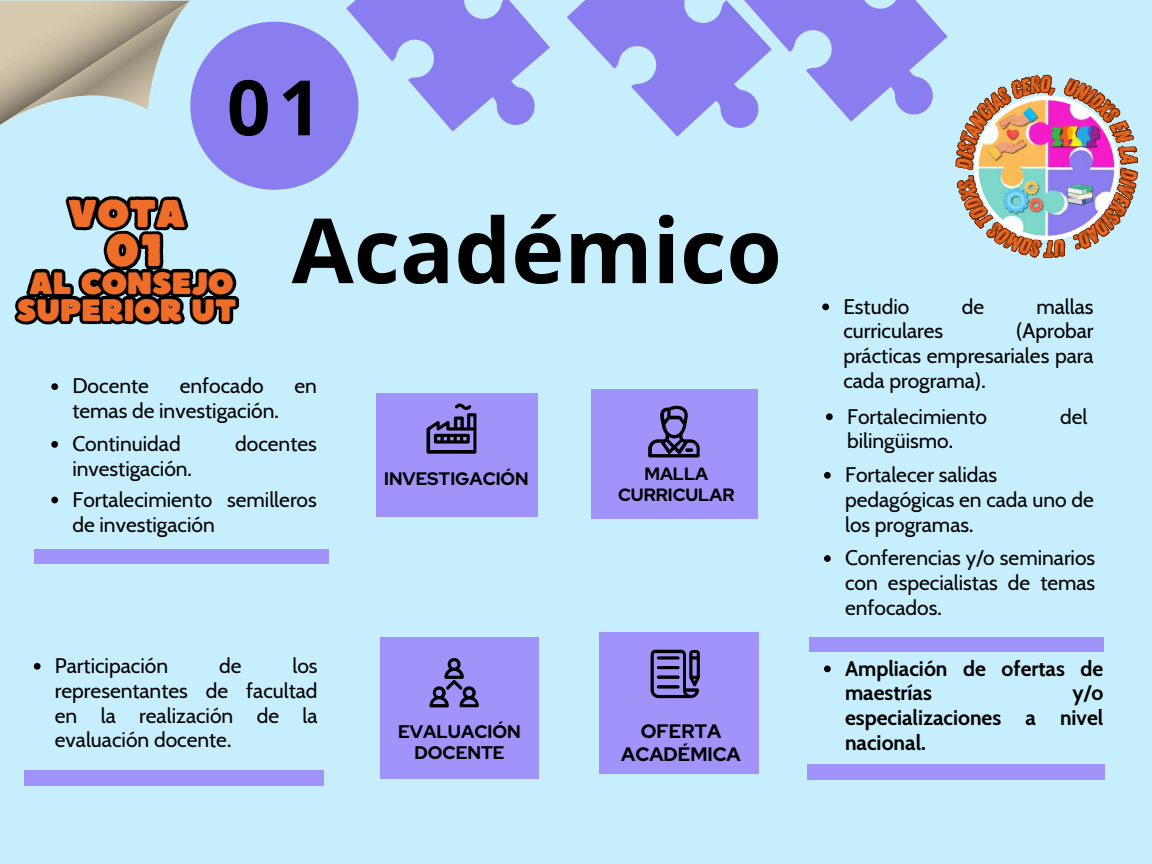
<style>
.page{position:relative;width:1152px;height:864px;background:#c6eefd}
.page>*{position:absolute;margin:0;border:0;box-sizing:border-box;transform-origin:0 0}
.t1{font:700 90px "Open Sans";color:#000}
.t2{font:700 76.5px "Open Sans";color:#000}
.t3{font:45.45px "Boulder";color:#ed6d29}
.t4{font:38.7px "Boulder";color:#ed6d29}
.t5{font:30.9px/27px "Boulder";color:#ed6d29;text-align:center}
.t6{font:21px/24.8px "Cabin";color:#000}
.t7{font:700 21px/24.8px "Cabin";color:#000}
.t8{font:700 19.35px/23px "Red Hat Display";color:#000;text-align:center}
.t9{font:700 18.15px/21.5px "Red Hat Display";color:#000;text-align:center}
.t10{font:700 18px "Red Hat Display";color:#000}
.t11{font:700 17.7px/20.9px "Red Hat Display";color:#000;text-align:center}
</style>
<div class="page">
<svg style="left:51px;top:383px;width:7px;height:7px"></svg>
<svg style="left:51px;top:441px;width:7px;height:7px"></svg>
<svg style="left:51px;top:497px;width:7px;height:6px"></svg>
<div style="left:190px;top:22px;width:168px;height:168px;background:#8a7df0;border-radius:50%"></div>
<div style="left:599px;top:633px;width:160px;height:141px;background:#a093f9"></div>
<svg style="left:650px;top:650px;width:50px;height:48px"></svg>
<div style="left:591px;top:389px;width:166px;height:129px;background:#a093f9"></div>
<svg style="left:648px;top:406px;width:52px;height:51px"></svg>
<div style="left:381px;top:637px;width:158px;height:141px;background:#a093f9"></div>
<svg style="left:429px;top:658px;width:50px;height:49px"></svg>
<div style="left:376px;top:394px;width:161px;height:123px;background:#a093f9"></div>
<svg style="left:427px;top:404px;width:50px;height:50px"></svg>
<svg style="left:34px;top:663px;width:7px;height:7px"></svg>
<svg style="left:824px;top:666px;width:7px;height:6px"></svg>
<svg style="left:822px;top:304px;width:7px;height:6px"></svg>
<svg style="left:826px;top:413px;width:7px;height:7px"></svg>
<svg style="left:824px;top:472px;width:7px;height:7px"></svg>
<svg style="left:824px;top:555px;width:7px;height:7px"></svg>
<svg style="left:800px;top:0;width:148px;height:122px;fill:#8a7df0"></svg>
<svg style="left:318px;top:0;width:219px;height:163px;fill:#8a7df0"></svg>
<svg style="left:537px;top:0;width:263px;height:137px"></svg>
<div style="left:809px;top:637px;width:294px;height:15px;background:#a093f9"></div>
<div style="left:25px;top:770px;width:299px;height:15px;background:#a093f9"></div>
<div style="left:34px;top:550px;width:294px;height:14px;background:#a093f9"></div>
<svg style="left:0;top:1px;width:190px;height:124px"></svg>
<div style="left:808px;top:765px;width:297px;height:15px;background:#a093f9"></div>
<svg style="left:14px;top:196px;width:226px;height:129px"></svg>
<img style="left:955px;top:74px;width:184px;height:185px">
<h2 class="t2" style="left:227px;top:54px;width:97px">01</h2>
<h3 class="t4" style="left:68px;top:188px;width:119px">VOTA</h3>
<h3 class="t3" style="left:105px;top:221px;width:58px">01</h3>
<h3 class="t5" style="left:17px;top:268px;width:221px">AL CONSEJO<br>SUPERIOR UT</h3>
<h1 class="t1" style="left:292px;top:187px;width:492px">Académico</h1>
<p class="t6" style="left:72px;top:374px;width:78px">Docente</p>
<p class="t6" style="left:180px;top:374px;width:85px">enfocado</p>
<p class="t6" style="left:294px;top:374px;width:24px">en</p>
<p class="t6" style="left:72px;top:394px;width:208px;line-height:33px">temas de investigación.<br>Continuidad</p>
<p class="t6" style="left:235px;top:431px;width:83px">docentes</p>
<p class="t6" style="left:72px;top:453px;width:246px;line-height:30.9px">investigación.<br>Fortalecimiento semilleros</p>
<p class="t6" style="left:72px;top:512px;width:144px">de investigación</p>
<p class="t10" style="left:384px;top:467px;width:146px">INVESTIGACIÓN</p>
<p class="t11" style="left:618px;top:464px;width:118px">MALLA<br>CURRICULAR</p>
<p class="t6" style="left:843px;top:294px;width:68px">Estudio</p>
<p class="t6" style="left:962px;top:294px;width:24px">de</p>
<p class="t6" style="left:1036px;top:294px;width:59px">mallas</p>
<p class="t6" style="left:843px;top:319px;width:101px">curriculares</p>
<p class="t6" style="left:843px;top:319px;width:252px;text-align:justify;text-indent:173px">(Aprobar prácticas empresariales para cada programa).</p>
<p class="t6" style="left:847px;top:404px;width:141px">Fortalecimiento</p>
<p class="t6" style="left:1060px;top:404px;width:29px">del</p>
<p class="t6" style="left:845px;top:424px;width:154px;line-height:33.8px">bilingüismo.<br>Fortalecer salidas</p>
<p class="t6" style="left:845px;top:487px;width:250px">pedagógicas en cada uno de los programas.</p>
<p class="t6" style="left:845px;top:545px;width:252px;text-align:justify">Conferencias y/o seminarios con especialistas de temas enfocados.</p>
<p class="t6" style="left:55px;top:653px;width:264px;text-align:justify;text-indent:238px">los representantes de facultad en la realización de la evaluación docente.</p>
<p class="t7" style="left:845px;top:656px;width:260px">Ampliación de ofertas de maestrías</p>
<p class="t6" style="left:55px;top:653px;width:115px">Participación</p>
<p class="t6" style="left:219px;top:653px;width:24px">de</p>
<p class="t7" style="left:845px;top:681px;width:260px;text-align:justify;text-indent:228px">y/o especializaciones a nivel nacional.</p>
<p class="t9" style="left:398px;top:721px;width:124px">EVALUACIÓN<br>DOCENTE</p>
<p class="t8" style="left:621px;top:719px;width:121px">OFERTA<br>ACADÉMICA</p>
</div>
